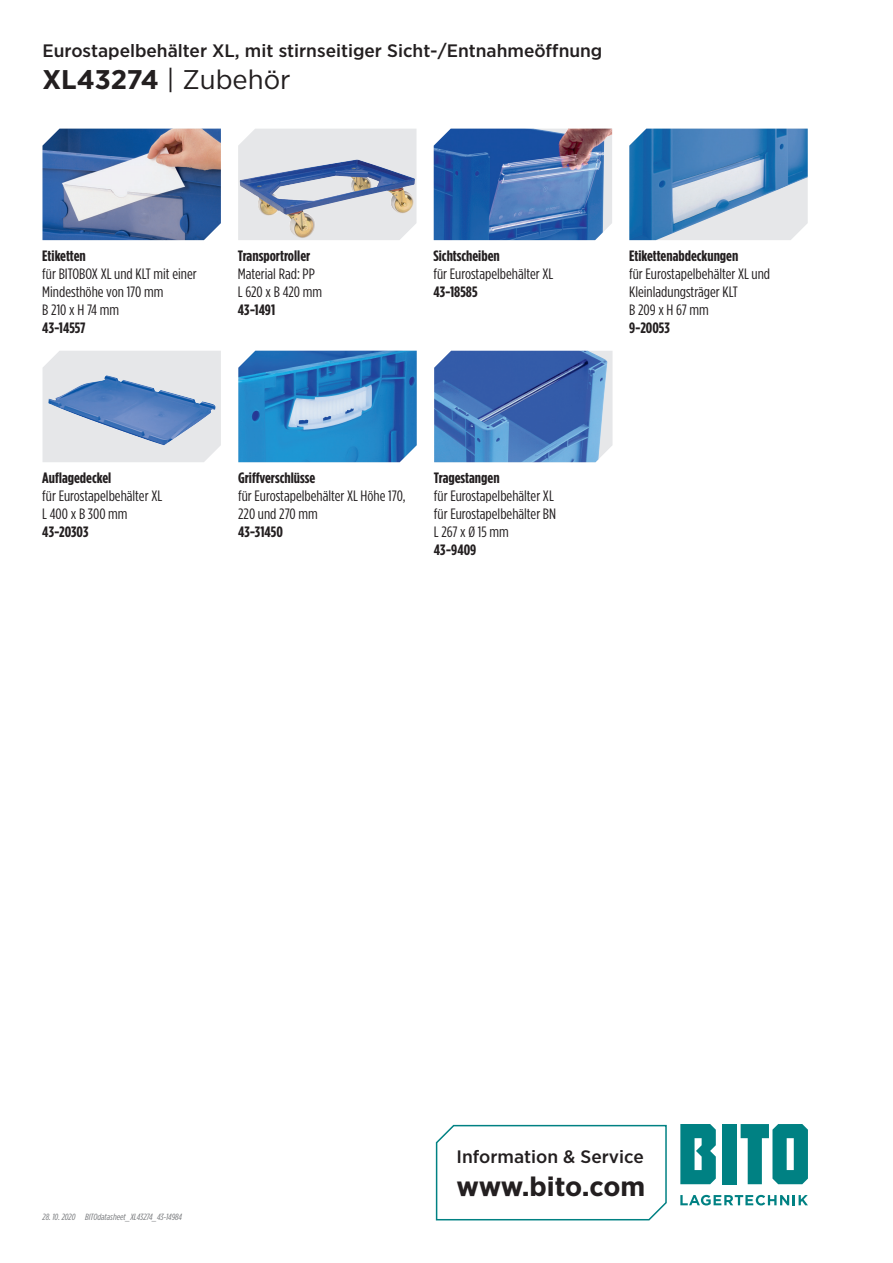
<style>
.page{position:relative;width:893px;height:1263px;background:#fff}
.page>*{position:absolute;margin:0;border:0;box-sizing:border-box;transform-origin:0 0}
.t1{font:27px "Gotham Narrow";color:#231f20;scale:1.1 1}
.t2{font:700 27px "Gotham Narrow";letter-spacing:-.015em;color:#231f20;scale:1.1 1}
.t3{font:500 18px "Gotham Narrow";color:#231f20;scale:1.1 1}
.t4{font:15px/18px "Gotham Condensed";color:#231f20;scale:1.1 1}
.t5{font:700 15px "Gotham Condensed";color:#231f20;scale:1.1 1}
.t6{font:italic 9px "Gotham Condensed";color:#76787b;scale:1.1 1}
.s1{font-weight:700}
</style>
<div class="page">
<svg style="left:680px;top:1195px;width:128px;height:10px"></svg>
<div style="left:723px;top:1124px;width:14px;height:60px;background:#008183"></div>
<svg style="left:680px;top:1124px;width:36px;height:60px;background:#229193"></svg>
<svg style="left:741px;top:1124px;width:67px;height:60px"></svg>
<svg style="left:435px;top:1124px;width:232px;height:97px"></svg>
<img style="left:434px;top:351px;width:175px;height:111px">
<img style="left:238px;top:351px;width:179px;height:111px">
<div style="left:43px;top:351px;width:178px;height:111px;background:#e6e7e9"></div>
<img style="left:48px;top:375px;width:168px;height:70px">
<img style="left:629px;top:129px;width:179px;height:111px">
<img style="left:434px;top:129px;width:178px;height:111px">
<div style="left:238px;top:129px;width:178px;height:111px;background:#e6e7e9"></div>
<img style="left:240px;top:159px;width:175px;height:79px">
<img style="left:43px;top:129px;width:178px;height:111px">
<p class="t3" style="left:43px;top:39px;width:511px">Eurostapelbehälter XL, mit stirnseitiger Sicht-/Entnahmeöffnung</p>
<h1 class="t1" style="left:43px;top:63px;width:227px"><span class="s1">XL43274</span> | Zubehör</h1>
<p class="t5" style="left:42px;top:247px;width:41px">Etiketten</p>
<p class="t4" style="left:42px;top:264px;width:142px">für BITOBOX XL und KLT mit einer<br>Mindesthöhe von 170 mm<br>B 210 x H 74 mm</p>
<p class="t5" style="left:42px;top:319px;width:41px">43-14557</p>
<p class="t5" style="left:238px;top:247px;width:67px">Transportroller</p>
<p class="t4" style="left:238px;top:264px;width:78px">Material Rad: PP<br>L 620 x B 420 mm</p>
<p class="t5" style="left:238px;top:301px;width:35px">43-1491</p>
<p class="t5" style="left:433px;top:247px;width:62px">Sichtscheiben</p>
<p class="t4" style="left:433px;top:264px;width:110px">für Eurostapelbehälter XL</p>
<p class="t5" style="left:433px;top:283px;width:42px">43-18585</p>
<p class="t5" style="left:42px;top:469px;width:64px">Auflagedeckel</p>
<p class="t4" style="left:42px;top:486px;width:110px">für Eurostapelbehälter XL<br>L 400 x B 300 mm</p>
<p class="t5" style="left:42px;top:523px;width:43px">43-20303</p>
<p class="t5" style="left:238px;top:469px;width:72px">Griffverschlüsse</p>
<p class="t4" style="left:238px;top:486px;width:154px">für Eurostapelbehälter XL Höhe 170,<br>220 und 270 mm</p>
<p class="t5" style="left:238px;top:523px;width:42px">43-31450</p>
<p class="t5" style="left:434px;top:469px;width:61px">Tragestangen</p>
<p class="t4" style="left:434px;top:486px;width:113px">für Eurostapelbehälter XL für Eurostapelbehälter BN<br>L 267 x Ø 15 mm</p>
<p class="t5" style="left:434px;top:541px;width:40px">43-9409</p>
<p class="t5" style="left:629px;top:247px;width:101px">Etikettenabdeckungen</p>
<p class="t4" style="left:629px;top:264px;width:130px">für Eurostapelbehälter XL und<br>Kleinladungsträger KLT<br>B 209 x H 67 mm</p>
<p class="t5" style="left:629px;top:319px;width:38px">9-20053</p>
<p class="t6" style="left:43px;top:1212px;width:32px">28. 10. 2020</p>
<p class="t6" style="left:85px;top:1212px;width:90px">BITOdatasheet_XL43274_43-14984</p>
<p class="t3" style="left:457px;top:1145px;width:172px">Information &amp; Service</p>
<h1 class="t2" style="left:457px;top:1169px;width:173px">www.bito.com</h1>
</div>
